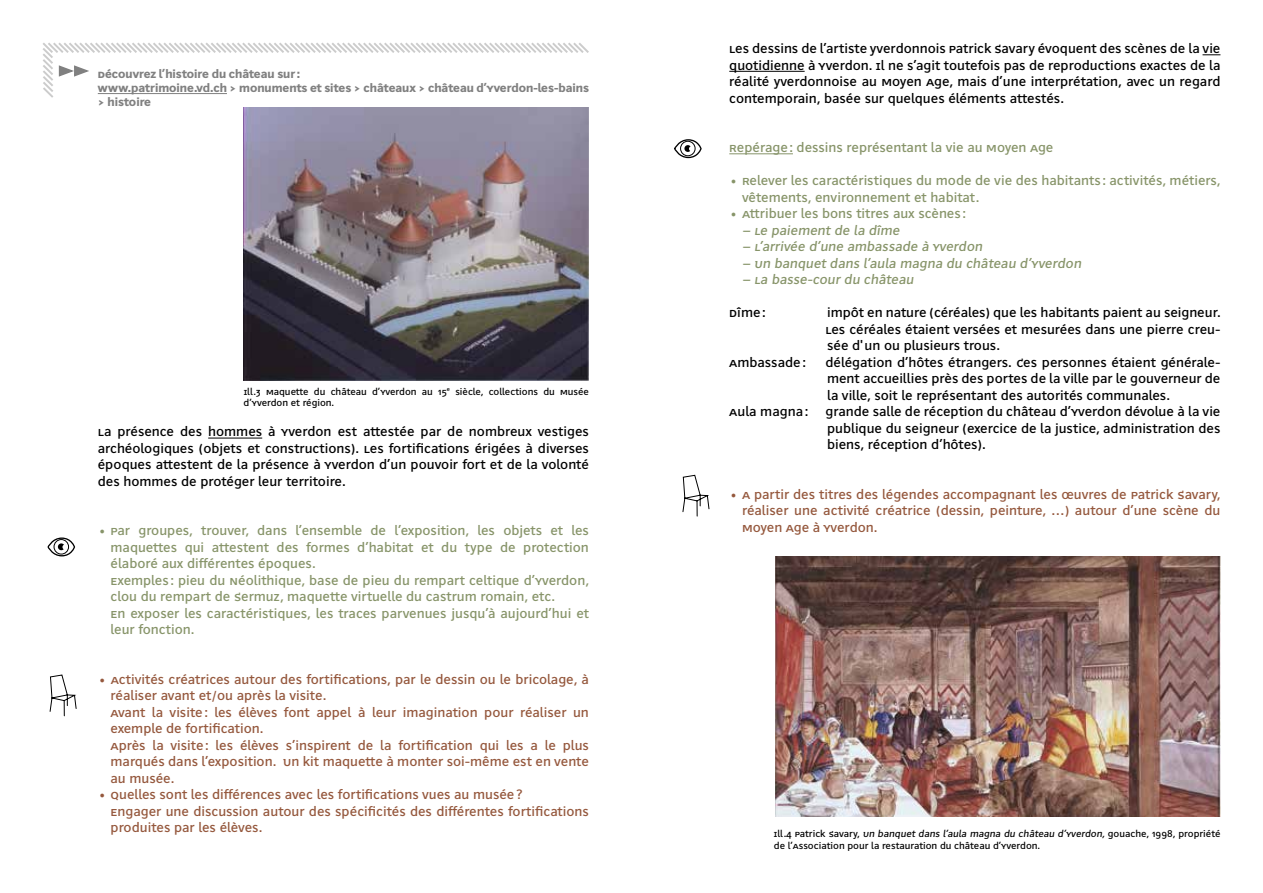
<style>
.page{position:relative;width:1263px;height:893px;background:#fff}
.page>*{position:absolute;margin:0;border:0;box-sizing:border-box;transform-origin:0 0}
.t1{font:500 13.5px/16.5px "Amb Newut Classic";color:#000;text-align:justify}
.t2{font:500 13.5px/16.5px "Amb Newut Classic";color:#879469}
.t3{font:500 13.5px/16.5px "Amb Newut Classic";color:#95583d}
.t4{font:800 12px/14.4px "Amb Newut Classic";color:#808080}
.t5{font:500 9.75px/11.7px "Amb Newut Classic";color:#000}
</style>
<div class="page">
<svg style="left:1202px;top:55px;width:18px;height:1px"></svg>
<hr style="left:729px;top:71px;width:76px;height:1px;background:#000">
<hr style="left:729px;top:154px;width:64px;height:1px;background:#879469">
<hr style="left:208px;top:438px;width:54px;height:1px;background:#000">
<svg style="left:47px;top:537px;width:28px;height:20px"></svg>
<svg style="left:49px;top:674px;width:28px;height:43px"></svg>
<svg style="left:43px;top:42px;width:546px;height:56px"></svg>
<img style="left:244px;top:107px;width:345px;height:273px">
<img style="left:776px;top:556px;width:444px;height:260px">
<svg style="left:674px;top:139px;width:28px;height:20px"></svg>
<svg style="left:682px;top:474px;width:28px;height:43px"></svg>
<p class="t4" style="left:98px;top:67px;width:493px">Découvrez l’histoire du château sur :<br>www.patrimoine.vd.ch &gt; monuments et sites &gt; châteaux &gt; château d’Yverdon-les-bains &gt; histoire</p>
<p class="t5" style="left:244px;top:386px;width:347px">Ill.3 Maquette du château d’Yverdon au 15<sup>e</sup> siècle, collections du Musée d’Yverdon et région.</p>
<p class="t1" style="left:98px;top:424px;width:493px">La présence des hommes à Yverdon est attestée par de nombreux vestiges archéologiques (objets et constructions). Les fortifications érigées à diverses époques attestent de la présence à Yverdon d’un pouvoir fort et de la volonté des hommes de protéger leur territoire.</p>
<p class="t2" style="left:111px;top:523px;width:480px;text-indent:-13px">• Par groupes, trouver, dans l’ensemble de l’exposition, les objets et les maquettes qui attestent des formes d’habitat et du type de protection élaboré aux différentes époques.<br>Exemples : pieu du Néolithique, base de pieu du rempart celtique d’Yverdon, clou du rempart de Sermuz, maquette virtuelle du castrum romain, etc.<br>En exposer les caractéristiques, les traces parvenues jusqu’à aujourd’hui et leur fonction.</p>
<p class="t3" style="left:111px;top:672px;width:480px;text-indent:-13px">• Activités créatrices autour des fortifications, par le dessin ou le bricolage, à réaliser avant et/ou après la visite.<br>Avant la visite: les élèves font appel à leur imagination pour réaliser un exemple de fortification.<br>Après la visite: les élèves s’inspirent de la fortification qui les a le plus marqués dans l’exposition. Un kit maquette à monter soi-même est en vente au musée.</p>
<p class="t3" style="left:111px;top:787px;width:480px;text-indent:-13px">• Quelles sont les différences avec les fortifications vues au musée?<br>Engager une discussion autour des spécificités des différentes fortifications produites par les élèves.</p>
<p class="t1" style="left:729px;top:41px;width:493px">Les dessins de l’artiste yverdonnois Patrick Savary évoquent des scènes de la vie quotidienne à Yverdon. Il ne s’agit toutefois pas de reproductions exactes de la réalité yverdonnoise au Moyen Age, mais d’une interprétation, avec un regard contemporain, basée sur quelques éléments attestés.</p>
<p class="t2" style="left:729px;top:140px;width:326px">Repérage: dessins représentant la vie au Moyen Age</p>
<p class="t2" style="left:742px;top:173px;width:480px;text-indent:-13px">• Relever les caractéristiques du mode de vie des habitants : activités, métiers, vêtements, environnement et habitat.</p>
<p class="t2" style="left:729px;top:206px;width:238px">• Attribuer les bons titres aux scènes :</p>
<p class="t2" style="left:742px;top:222px;width:161px">– Le paiement de la dîme</p>
<p class="t2" style="left:742px;top:239px;width:244px">– L’arrivée d’une ambassade à Yverdon</p>
<p class="t2" style="left:742px;top:255px;width:343px">– Un banquet dans l’aula magna du château d’Yverdon</p>
<p class="t2" style="left:742px;top:272px;width:175px">– La basse-cour du château</p>
<p class="t1" style="left:729px;top:305px;width:38px">Dîme:</p>
<p class="t1" style="left:825px;top:305px;width:396px">impôt en nature (céréales) que les habitants paient au seigneur.<br>Les céréales étaient versées et mesurées dans une pierre creu&shy;sée d'un ou plusieurs trous.</p>
<p class="t1" style="left:729px;top:354px;width:78px">Ambassade:</p>
<p class="t1" style="left:825px;top:354px;width:396px">délégation d’hôtes étrangers. Ces personnes étaient générale&shy;ment accueillies près des portes de la ville par le gouverneur de la ville, soit le représentant des autorités communales.</p>
<p class="t1" style="left:729px;top:404px;width:80px">Aula magna:</p>
<p class="t1" style="left:825px;top:404px;width:396px">grande salle de réception du château d’Yverdon dévolue à la vie publique du seigneur (exercice de la justice, administration des biens, réception d’hôtes).</p>
<p class="t3" style="left:742px;top:486px;width:480px;text-align:justify;text-indent:-13px">• A partir des titres des légendes accompagnant les œuvres de Patrick Savary, réaliser une activité créatrice (dessin, peinture, …) autour d’une scène du Moyen Age à Yverdon.</p>
<p class="t5" style="left:774px;top:828px;width:448px">Ill.4 Patrick Savary, Un banquet dans l’aula magna du château d’Yverdon, gouache, 1998, propriété de l’Association pour la restauration du château d’Yverdon.</p>
</div>
